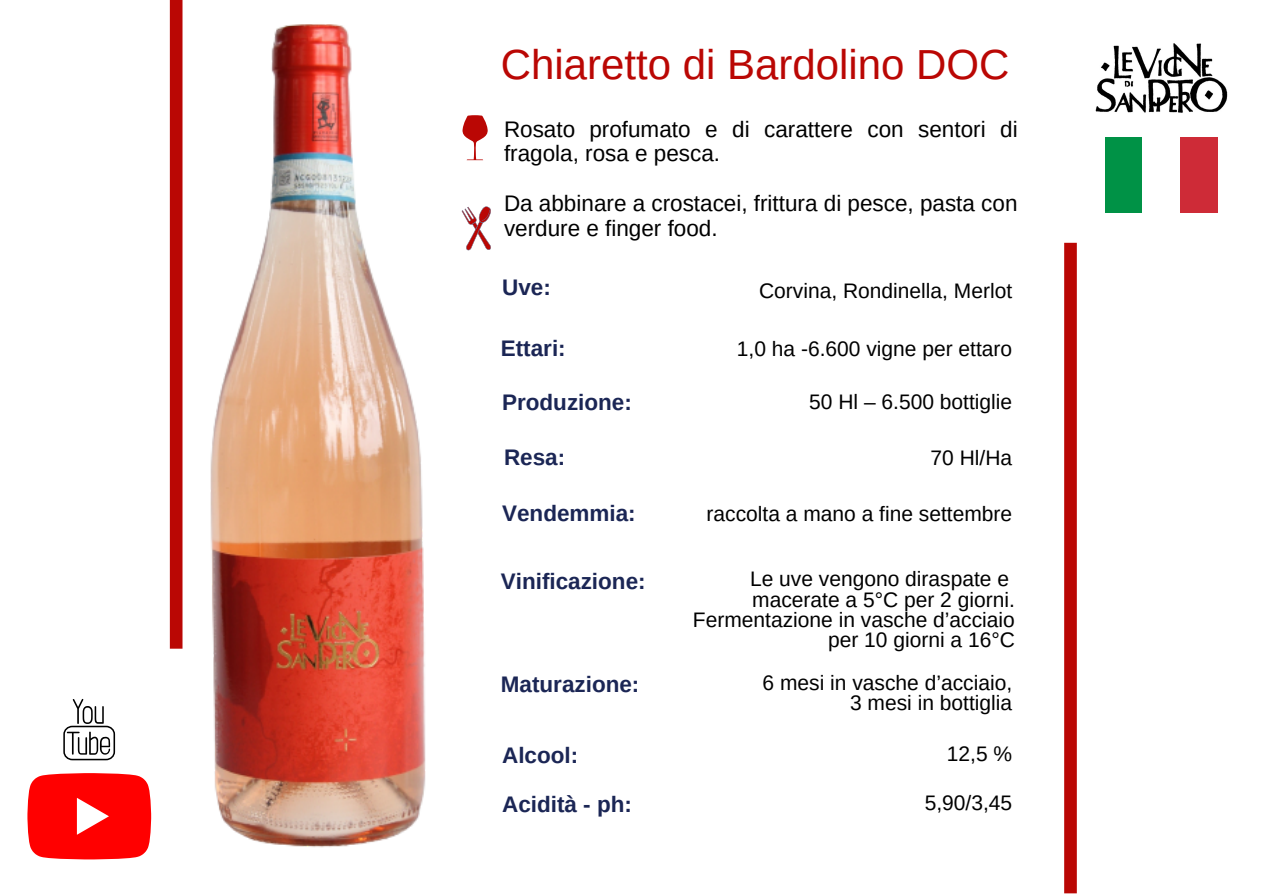
<style>
.page{position:relative;width:1263px;height:894px;background:#fff}
.page>*{position:absolute;margin:0;border:0;box-sizing:border-box;transform-origin:0 0}
.t1{font:42px "Arimo";color:#ba0704}
.t2{font:22.5px/24.8px "Arimo";color:#000}
.t3{font:700 22.5px/48.8px "Arimo";color:#1b2655}
.t4{font:21px/20.2px "Arimo";color:#000;text-align:right}
</style>
<div class="page">
<div style="left:170px;top:0;width:12px;height:648px;background:#ba0704"></div>
<svg style="left:1064px;top:243px;width:13px;height:650px;background:#bb0d0a"></svg>
<svg style="left:462px;top:115px;width:26px;height:45px"></svg>
<hr style="left:464px;top:128px;width:22px;height:2px;background:#ba0704;border-radius:50%">
<svg style="left:462px;top:206px;width:29px;height:44px"></svg>
<img style="left:1095px;top:43px;width:133px;height:70px">
<svg style="left:27px;top:773px;width:124px;height:86px;background:#ff1e1e"></svg>
<svg style="left:63px;top:698px;width:52px;height:62px"></svg>
<img style="left:210px;top:24px;width:216px;height:824px">
<div style="left:1105px;top:137px;width:37px;height:76px;background:#009246"></div>
<div style="left:1180px;top:137px;width:37px;height:76px;background:#ce2b37"></div>
<h1 class="t1" style="left:501px;top:41px;width:510px">Chiaretto di Bardolino DOC</h1>
<p class="t2" style="left:504px;top:116px;width:515px">Rosato profumato e di carattere con sentori di fragola, rosa e pesca.</p>
<p class="t2" style="left:504px;top:191px;width:515px">Da abbinare a crostacei, frittura di pesce, pasta con verdure e finger food.</p>
<p class="t3" style="left:502px;top:262px;width:50px">Uve:</p>
<p class="t4" style="left:759px;top:280px;width:255px">Corvina, Rondinella, Merlot</p>
<p class="t3" style="left:501px;top:323px;width:66px">Ettari:</p>
<p class="t4" style="left:737px;top:338px;width:277px">1,0 ha -6.600 vigne per ettaro</p>
<p class="t3" style="left:502px;top:378px;width:131px">Produzione:</p>
<p class="t4" style="left:809px;top:391px;width:204px">50 Hl – 6.500 bottiglie</p>
<p class="t3" style="left:504px;top:432px;width:63px">Resa:</p>
<p class="t4" style="left:930px;top:447px;width:83px">70 Hl/Ha</p>
<p class="t3" style="left:502px;top:488px;width:135px">Vendemmia:</p>
<p class="t4" style="left:707px;top:503px;width:307px">raccolta a mano a fine settembre</p>
<p class="t3" style="left:501px;top:557px;width:146px">Vinificazione:</p>
<p class="t3" style="left:501px;top:660px;width:140px">Maturazione:</p>
<p class="t3" style="left:502px;top:731px;width:131px">Alcool:<br>Acidità - ph:</p>
<p class="t4" style="left:693px;top:569px;width:323px">Le uve vengono diraspate e macerate a 5°C per 2 giorni.<br>Fermentazione in vasche d’acciaio per 10 giorni a 16°C</p>
<p class="t4" style="left:763px;top:672px;width:251px">6 mesi in vasche d’acciaio,<br>3 mesi in bottiglia</p>
<p class="t4" style="left:947px;top:743px;width:67px">12,5 %</p>
<p class="t4" style="left:925px;top:792px;width:89px">5,90/3,45</p>
</div>
